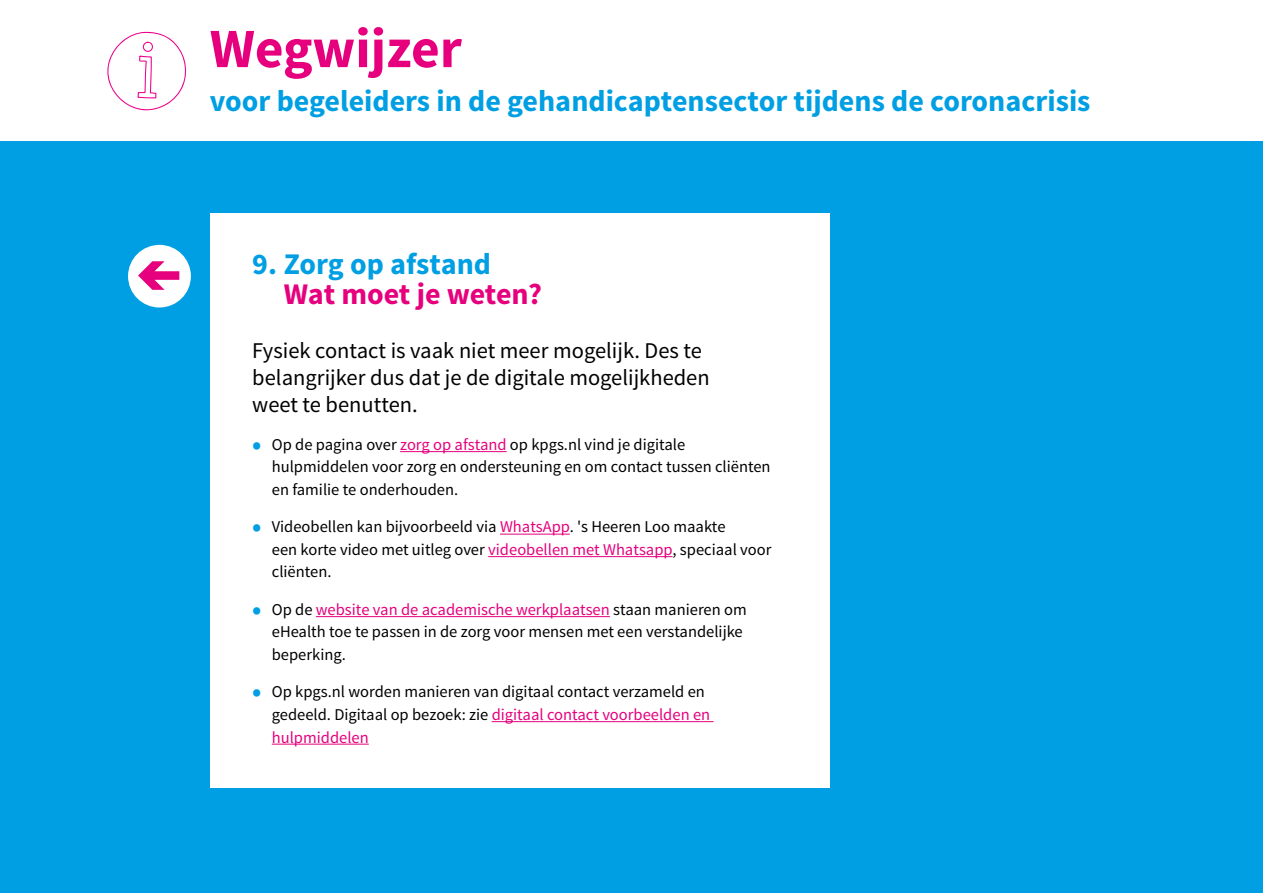
<style>
.page{position:relative;width:1263px;height:893px;background:#fff}
.page>*{position:absolute;margin:0;border:0;box-sizing:border-box;transform-origin:0 0}
.t1{font:700 55.5px "Source Sans Pro";color:#e6007d}
.t2{font:700 30px "Source Sans Pro";color:#009fe3}
.t3{font:700 30px "Source Sans Pro";letter-spacing:-.005em;color:#e6007d}
.t4{font:22.5px/27px "Source Sans Pro";color:#020203}
.t5{font:16.5px/22.5px "Source Sans Pro";color:#000}
.s1{font-weight:700;font-size:27px;color:#009fe3}
.s2{color:#e6007d}
</style>
<div class="page">
<div style="left:0;top:141px;width:1263px;height:752px;background:#009fe3"></div>
<div style="left:210px;top:213px;width:619px;height:574px;background:#fff"></div>
<hr style="left:400px;top:451px;width:107px;height:1px;background:#e6007d">
<hr style="left:500px;top:534px;width:70px;height:1px;background:#e6007d">
<hr style="left:488px;top:556px;width:184px;height:1px;background:#e6007d">
<hr style="left:316px;top:616px;width:294px;height:1px;background:#e6007d">
<hr style="left:492px;top:721px;width:221px;height:1px;background:#e6007d">
<hr style="left:272px;top:744px;width:97px;height:1px;background:#e6007d">
<svg style="left:107px;top:32px;width:80px;height:79px"></svg>
<div style="left:128px;top:245px;width:63px;height:62px;background:#fff;border-radius:50%"></div>
<svg style="left:138px;top:261px;width:41px;height:29px"></svg>
<p class="t1" style="left:210px;top:13px;width:254px">Wegwijzer</p>
<p class="t2" style="left:210px;top:81px;width:882px">voor begeleiders in de gehandicaptensector tijdens de coronacrisis</p>
<p class="t2" style="left:252px;top:245px;width:240px">9. Zorg op afstand</p>
<p class="t3" style="left:284px;top:275px;width:260px">Wat moet je weten?</p>
<p class="t4" style="left:252px;top:338px;width:459px">Fysiek contact is vaak niet meer mogelijk. Des te belangrijker dus dat je de digitale mogelijkheden weet te benutten.</p>
<p class="t5" style="left:272px;top:433px;width:500px;text-indent:-20px"><span class="s1">•</span> Op de pagina over <span class="s2">zorg op afstand</span> op kpgs.nl vind je digitale hulpmiddelen voor zorg en ondersteuning en om contact tussen cliënten en familie te onderhouden.</p>
<p class="t5" style="left:272px;top:516px;width:501px;text-indent:-20px"><span class="s1">•</span> Videobellen kan bijvoorbeeld via <span class="s2">WhatsApp</span>. 's Heeren Loo maakte<br>een korte video met uitleg over <span class="s2">videobellen met Whatsapp</span>, speciaal voor cliënten.</p>
<p class="t5" style="left:272px;top:598px;width:476px;text-indent:-20px"><span class="s1">•</span> Op de <span class="s2">website van de academische werkplaatsen</span> staan manieren om eHealth toe te passen in de zorg voor mensen met een verstandelijke beperking.</p>
<p class="t5" style="left:272px;top:681px;width:440px;text-indent:-20px"><span class="s1">•</span> Op kpgs.nl worden manieren van digitaal contact verzameld en gedeeld. Digitaal op bezoek: zie <span class="s2">digitaal contact voorbeelden en hulpmiddelen</span></p>
</div>
